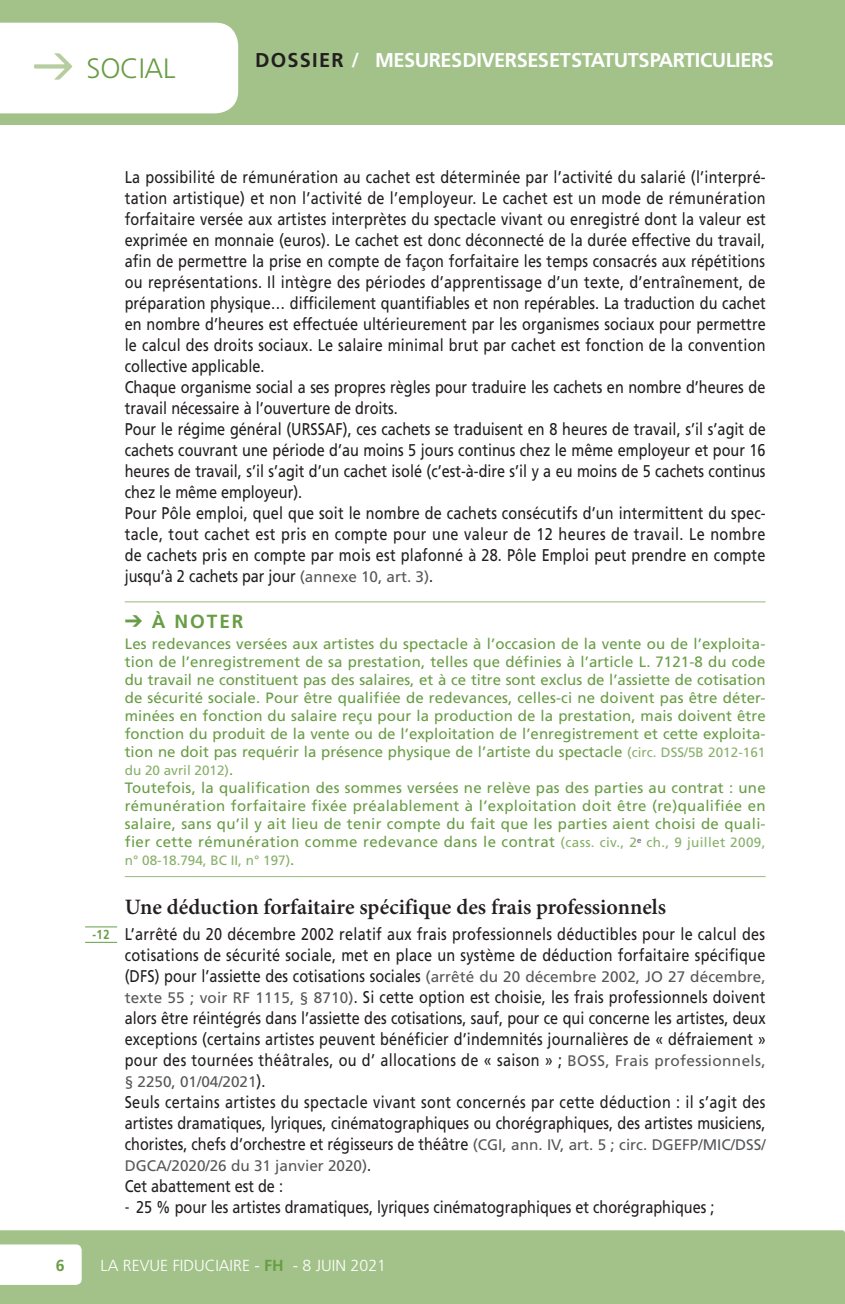
<style>
.page{position:relative;width:845px;height:1304px;background:#fff}
.page>*{position:absolute;margin:0;border:0;box-sizing:border-box;transform-origin:0 0}
.t1{font:300 28px "Frutiger LT";letter-spacing:-.01em;color:#699d45}
.Titre_Niv3{font:600 22px "Minion Pro";color:#231f20}
.t2{font:700 20px "Frutiger LT";letter-spacing:-.025em;color:#fff}
.t3{font:700 20px "Frutiger LT";color:#231f20}
.Titre_Exe_Anoter{font:700 19px "Frutiger LT";color:#699d45}
.Texte_suite{font:17px/21px "Frutiger LT";color:#231f20;text-align:justify;scale:.85 1}
.Texte_Para{font:17px/21px "Frutiger LT";letter-spacing:.025em;color:#231f20;text-align:justify;scale:.85 1}
.t4{font:300 16px "Frutiger LT";color:#fff}
.t5{font:700 16px "Frutiger LT";color:#699d45}
.Texte_suite-2{font:15.4px "Frutiger LT";color:#57585a}
.Texte_Para-2{font:15.4px "Frutiger LT";color:#57585a}
.Texte_Exe_Anoter{font:15px/18px "Frutiger LT";letter-spacing:.015em;color:#699d45;text-align:justify}
.Texte_Exe_Anoter-2{font:13.6px "Frutiger LT";color:#88b06a}
.s1{font-size:15.4px;color:#57585a}
.s2{font-size:13.6px;color:#88b06a}
.s3{font-size:15px;color:#699d45}
.s4{font-weight:700;font-size:13px;color:#699d45}
.s5{font-size:17px;color:#231f20}
.s6{font-family:"Neo Sans Std"}
.s7{font-weight:700;color:#699d45}
</style>
<div class="page">
<div style="left:0;top:0;width:845px;height:125px;background:#a3c28a"></div>
<div style="left:0;top:1230px;width:845px;height:74px;background:#a3c28a"></div>
<svg style="left:0;top:1244px;width:82px;height:41px"></svg>
<svg style="left:0;top:23px;width:238px;height:90px"></svg>
<hr style="left:85px;top:926px;width:32px;height:1px;background:#699d45">
<hr style="left:85px;top:942px;width:32px;height:1px;background:#699d45">
<hr style="left:125px;top:601px;width:640px;height:1px;background:#97ba7c">
<hr style="left:125px;top:876px;width:640px;height:1px;background:#97ba7c">
<h1 class="t1" style="left:87px;top:52px;width:90px">SOCIAL</h1>
<p class="t3" style="left:255px;top:48px;width:14px">DOSSIER</p>
<p class="t2" style="left:351px;top:48px;width:424px">/ MESURES DIVERSES ET STATUTS PARTICULIERS</p>
<p class="Texte_suite" style="left:125px;top:167px;width:756px">La possibilité de rémunération au cachet est déterminée par l’activité du salarié (l’interpré&shy;tation artistique) et non l’activité de l’employeur. Le cachet est un mode de rémunération forfaitaire versée aux artistes interprètes du spectacle vivant ou enregistré dont la valeur est exprimée en monnaie (euros). Le cachet est donc déconnecté de la durée effective du travail, afin de permettre la prise en compte de façon forfaitaire les temps consacrés aux répétitions ou représentations. Il intègre des périodes d’apprentissage d’un texte, d’entraînement, de préparation physique… difficilement quantifiables et non repérables. La traduction du cachet en nombre d’heures est effectuée ultérieurement par les organismes sociaux pour permettre le calcul des droits sociaux. Le salaire minimal brut par cachet est fonction de la convention collective applicable.</p>
<p class="Texte_suite" style="left:125px;top:377px;width:755px">Chaque organisme social a ses propres règles pour traduire les cachets en nombre d’heures de travail nécessaire à l’ouverture de droits.</p>
<p class="Texte_suite" style="left:125px;top:419px;width:756px">Pour le régime général (URSSAF), ces cachets se traduisent en 8 heures de travail, s’il s’agit de cachets couvrant une période d’au moins 5 jours continus chez le même employeur et pour 16 heures de travail, s’il s’agit d’un cachet isolé (c’est-à-dire s’il y a eu moins de 5 cachets continus chez le même employeur).</p>
<p class="Texte_suite" style="left:125px;top:503px;width:755px">Pour Pôle emploi, quel que soit le nombre de cachets consécutifs d’un intermittent du spec&shy;tacle, tout cachet est pris en compte pour une valeur de 12 heures de travail. Le nombre de cachets pris en compte par mois est plafonné à 28. Pôle Emploi peut prendre en compte jusqu’à 2 cachets par jour <span class="s1">(annexe 10, art. 3)</span>.</p>
<p class="Titre_Exe_Anoter" style="left:125px;top:611px;width:65px">➔ À NOTER</p>
<p class="Texte_Exe_Anoter" style="left:125px;top:635px;width:642px">Les redevances versées aux artistes du spectacle à l’occasion de la vente ou de l’exploita&shy;tion de l’enregistrement de sa prestation, telles que définies à l’article L. 7121-8 du code du travail ne constituent pas des salaires, et à ce titre sont exclus de l’assiette de cotisation de sécurité sociale. Pour être qualifiée de redevances, celles-ci ne doivent pas être déter&shy;minées en fonction du salaire reçu pour la production de la prestation, mais doivent être fonction du produit de la vente ou de l’exploitation de l’enregistrement et cette exploita&shy;tion ne doit pas requérir la présence physique de l’artiste du spectacle <span class="s2">(circ. DSS/5B 2012-161</span></p>
<p class="Texte_Exe_Anoter-2" style="left:125px;top:763px;width:110px">du 20 avril 2012)<span class="s3">.</span></p>
<p class="Texte_Exe_Anoter" style="left:125px;top:779px;width:642px">Toutefois, la qualification des sommes versées ne relève pas des parties au contrat : une rémunération forfaitaire fixée préalablement à l’exploitation doit être (re)qualifiée en salaire, sans qu’il y ait lieu de tenir compte du fait que les parties aient choisi de quali&shy;fier cette rémunération comme redevance dans le contrat <span class="s2">(cass. civ., 2</span><sup>e</sup> <span class="s2">ch., 9 juillet 2009,</span></p>
<p class="Texte_Exe_Anoter-2" style="left:125px;top:853px;width:171px">n° 08-18.794, BC II, n° 197)<span class="s3">.</span></p>
<p class="Titre_Niv3" style="left:125px;top:891px;width:543px">Une déduction forfaitaire spécifique des frais professionnels</p>
<p class="Texte_Para" style="left:125px;top:924px;width:756px;text-indent:-32px"><span class="s4">-12</span> L’arrêté du 20 décembre 2002 relatif aux frais professionnels déductibles pour le calcul des cotisations de sécurité sociale, met en place un système de déduction forfaitaire spécifique (DFS) pour l’assiette des cotisations sociales <span class="s1">(arrêté du 20 décembre 2002, JO 27 décembre, texte 55 ; voir RF 1115, § 8710)</span>. Si cette option est choisie, les frais professionnels doivent alors être réintégrés dans l’assiette des cotisations, sauf, pour ce qui concerne les artistes, deux exceptions (certains artistes peuvent bénéficier d’indemnités journalières de « défraiement » pour des tournées théâtrales, ou d’ allocations de « saison » ; <span class="s1">BOSS, Frais professionnels,</span></p>
<p class="Texte_Para-2" style="left:125px;top:1073px;width:142px">§ 2250, 01/04/2021<span class="s5">).</span></p>
<p class="Texte_suite" style="left:125px;top:1092px;width:755px">Seuls certains artistes du spectacle vivant sont concernés par cette déduction : il s’agit des artistes dramatiques, lyriques, cinématographiques ou chorégraphiques, des artistes musiciens, choristes, chefs d’orchestre et régisseurs de théâtre <span class="s1">(CGI, ann. IV, art. 5 ; circ. DGEFP/MIC/DSS/</span></p>
<p class="Texte_suite-2" style="left:125px;top:1157px;width:248px">DGCA/2020/26 du 31 janvier 2020)<span class="s5">.</span></p>
<p class="Texte_suite" style="left:125px;top:1176px;width:188px">Cet abattement est de :</p>
<p class="Texte_suite" style="left:125px;top:1197px;width:695px"><span class="s6">-</span> 25 % pour les artistes dramatiques, lyriques cinématographiques et chorégraphiques ;</p>
<p class="t5" style="left:56px;top:1256px;width:10px">6</p>
<p class="t4" style="left:101px;top:1256px;width:112px">LA REVUE FIDUCIAI</p>
<p class="t4" style="left:233px;top:1256px;width:154px">RE - <span class="s7">FH</span> - 8 JUIN 2021</p>
</div>
